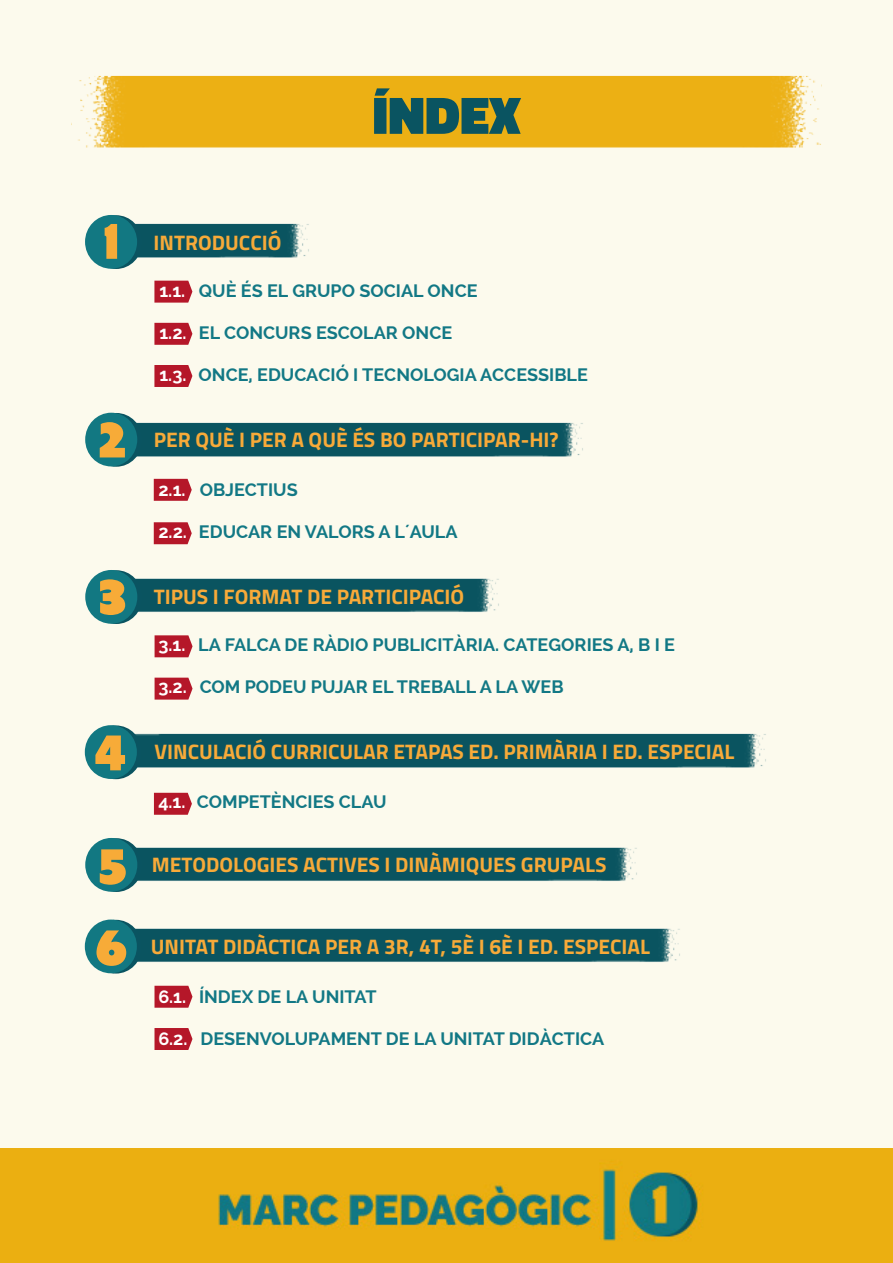
<style>
.page{position:relative;width:893px;height:1263px;background:#fff}
.page>*{position:absolute;margin:0;border:0;box-sizing:border-box;transform-origin:0 0}
.t1{font:900 53.55px "Titillium";color:#0a5461}
.t2{font:51px "Tondu Beta";color:#f7ab38}
.t3{font:700 21px "Titillium";color:#f7aa39}
.t4{font:700 18px "Raleway";color:#127885}
.s1{color:#fff}
</style>
<div class="page">
<div style="left:0;top:0;width:893px;height:1170px;background:#fcfaed"></div>
<img style="left:0;top:1148px;width:893px;height:115px">
<img style="left:121px;top:920px;width:559px;height:53px">
<img style="left:125px;top:839px;width:512px;height:52px">
<img style="left:121px;top:570px;width:378px;height:54px">
<img style="left:122px;top:413px;width:461px;height:52px">
<img style="left:121px;top:215px;width:188px;height:54px">
<img style="left:121px;top:733px;width:645px;height:46px">
<img style="left:78px;top:75px;width:743px;height:73px">
<svg style="left:154px;top:793px;width:38px;height:22px"></svg>
<svg style="left:154px;top:479px;width:38px;height:22px"></svg>
<svg style="left:154px;top:522px;width:38px;height:22px"></svg>
<svg style="left:90px;top:413px;width:52px;height:54px"></svg>
<div style="left:85px;top:413px;width:52px;height:53px;background:#127882;border-radius:50%"></div>
<div style="left:90px;top:570px;width:52px;height:54px;background:#0a5461;border-radius:50%"></div>
<div style="left:85px;top:570px;width:52px;height:54px;background:#127882;border-radius:50%"></div>
<div style="left:90px;top:725px;width:52px;height:54px;background:#0a5461;border-radius:50%"></div>
<div style="left:85px;top:725px;width:52px;height:54px;background:#127882;border-radius:50%"></div>
<div style="left:90px;top:920px;width:52px;height:53px;background:#0a5461;border-radius:50%"></div>
<div style="left:85px;top:919px;width:52px;height:54px;background:#127882;border-radius:50%"></div>
<div style="left:90px;top:215px;width:52px;height:54px;background:#0a5461;border-radius:50%"></div>
<div style="left:85px;top:215px;width:52px;height:54px;background:#127882;border-radius:50%"></div>
<svg style="left:154px;top:281px;width:38px;height:22px"></svg>
<svg style="left:154px;top:323px;width:38px;height:22px"></svg>
<svg style="left:155px;top:635px;width:38px;height:22px"></svg>
<svg style="left:155px;top:678px;width:38px;height:22px"></svg>
<div style="left:90px;top:838px;width:52px;height:54px;background:#0a5461;border-radius:50%"></div>
<div style="left:85px;top:838px;width:52px;height:54px;background:#127882;border-radius:50%"></div>
<svg style="left:154px;top:365px;width:38px;height:22px"></svg>
<svg style="left:154px;top:986px;width:38px;height:22px"></svg>
<svg style="left:154px;top:1028px;width:38px;height:22px"></svg>
<p class="t2" style="left:104px;top:210px;width:16px">1</p>
<p class="t3" style="left:154px;top:226px;width:129px">INTRODUCCIÓ</p>
<h1 class="t1" style="left:372px;top:76px;width:150px">ÍNDEX</h1>
<p class="t4" style="left:159px;top:280px;width:320px"><span class="s1">1.1.</span> QUÈ ÉS EL GRUPO SOCIAL ONCE</p>
<p class="t4" style="left:159px;top:322px;width:294px"><span class="s1">1.2.</span> EL CONCURS ESCOLAR ONCE</p>
<p class="t4" style="left:159px;top:364px;width:430px"><span class="s1">1.3.</span> ONCE, EDUCACIÓ I TECNOLOGIA ACCESSIBLE</p>
<p class="t2" style="left:98px;top:409px;width:29px">2</p>
<p class="t3" style="left:154px;top:424px;width:407px">PER QUÈ I PER A QUÈ ÉS BO PARTICIPAR-HI?</p>
<p class="t4" style="left:158px;top:479px;width:141px"><span class="s1">2.1.</span> OBJECTIUS</p>
<p class="t4" style="left:158px;top:521px;width:301px"><span class="s1">2.2.</span> EDUCAR EN VALORS A L´AULA</p>
<p class="t2" style="left:99px;top:566px;width:29px">3</p>
<p class="t3" style="left:154px;top:580px;width:312px">TIPUS I FORMAT DE PARTICIPACIÓ</p>
<p class="t4" style="left:158px;top:635px;width:518px"><span class="s1">3.1.</span> LA FALCA DE RÀDIO PUBLICITÀRIA. CATEGORIES A, B I E</p>
<p class="t4" style="left:158px;top:677px;width:407px"><span class="s1">3.2.</span> COM PODEU PUJAR EL TREBALL A LA WEB</p>
<p class="t2" style="left:95px;top:722px;width:33px">4</p>
<p class="t3" style="left:154px;top:735px;width:581px">VINCULACIÓ CURRICULAR ETAPAS ED. PRIMÀRIA I ED. ESPECIAL</p>
<p class="t4" style="left:158px;top:791px;width:230px"><span class="s1">4.1.</span> COMPETÈNCIES CLAU</p>
<p class="t2" style="left:99px;top:836px;width:30px">5</p>
<p class="t3" style="left:152px;top:849px;width:456px">METODOLOGIES ACTIVES I DINÀMIQUES GRUPALS</p>
<p class="t2" style="left:95px;top:917px;width:33px">6</p>
<p class="t3" style="left:151px;top:930px;width:501px">UNITAT DIDÀCTICA PER A 3R, 4T, 5È I 6È I ED. ESPECIAL</p>
<p class="t4" style="left:158px;top:986px;width:220px"><span class="s1">6.1.</span> ÍNDEX DE LA UNITAT</p>
<p class="t4" style="left:158px;top:1028px;width:447px"><span class="s1">6.2.</span> DESENVOLUPAMENT DE LA UNITAT DIDÀCTICA</p>
</div>
